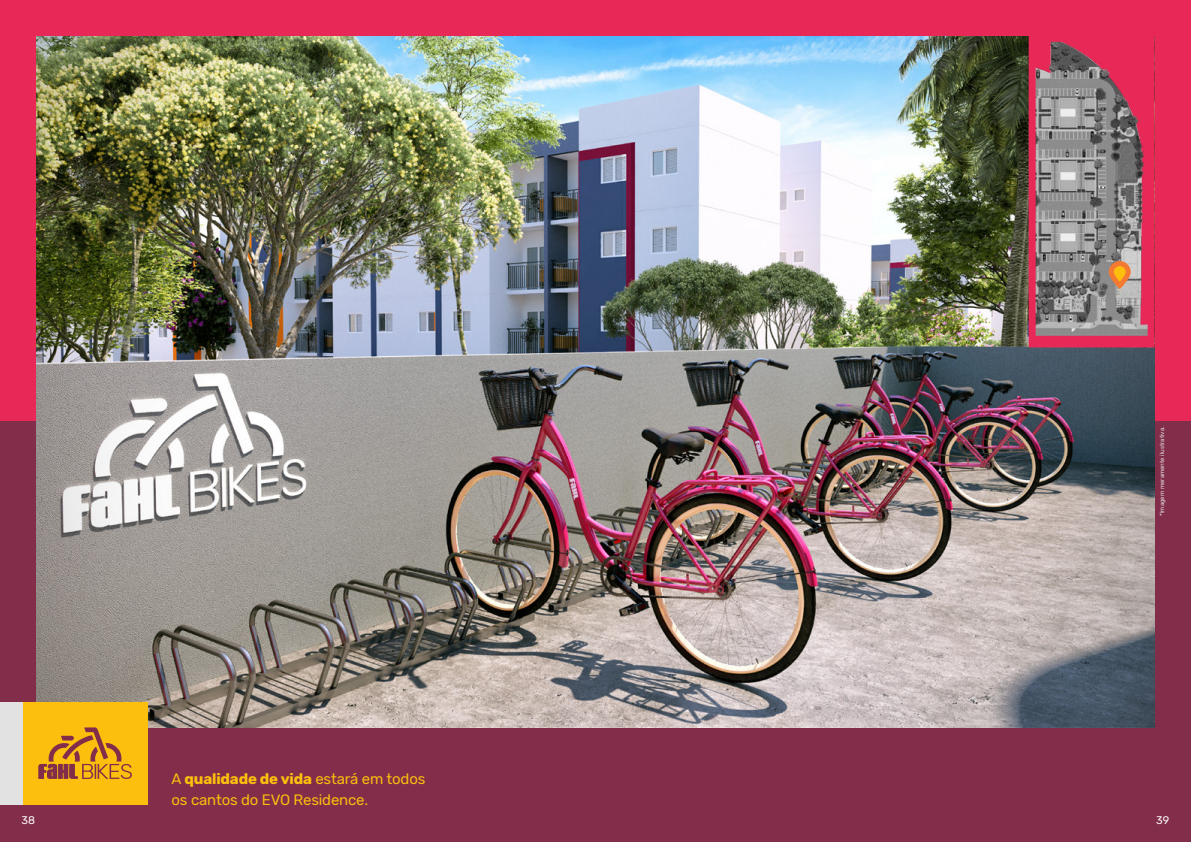
<style>
.page{position:relative;width:1191px;height:842px;background:#fff}
.page>*{position:absolute;margin:0;border:0;box-sizing:border-box;transform-origin:0 0}
.t1{font:15px/20.8px "Rubik";letter-spacing:-.01em;color:#fcbf0d}
.t2{font:11px "Rubik";color:#fff}
.t3{font:6px "Rubik";color:#e2e2e3}
.s1{font-weight:700}
</style>
<div class="page">
<div style="left:0;top:421px;width:1191px;height:421px;background:#822e4a"></div>
<div style="left:0;top:0;width:1191px;height:421px;background:#e82957"></div>
<img style="left:37px;top:37px;width:1117px;height:690px">
<div style="left:23px;top:702px;width:124px;height:102px;background:#fcbf0d"></div>
<div style="left:0;top:702px;width:23px;height:102px;background:#e2e2e3"></div>
<svg style="left:38px;top:727px;width:94px;height:52px"></svg>
<img style="left:1036px;top:43px;width:110px;height:295px">
<svg style="left:1111px;top:264px;width:17px;height:22px"></svg>
<div style="left:1108px;top:261px;width:22px;height:27px;border:5px solid #f47932;border-radius:9px"></div>
<p class="t1" style="left:171px;top:769px;width:255px">A <span class="s1">qualidade de vida</span> estará em todos os cantos do EVO Residence.</p>
<p class="t3" style="left:1158px;top:516px;width:91px;rotate:-90deg">*Imagem meramente ilustrativa.</p>
<p class="t2" style="left:22px;top:814px;width:15px">38</p>
<p class="t2" style="left:1156px;top:814px;width:15px">39</p>
</div>
